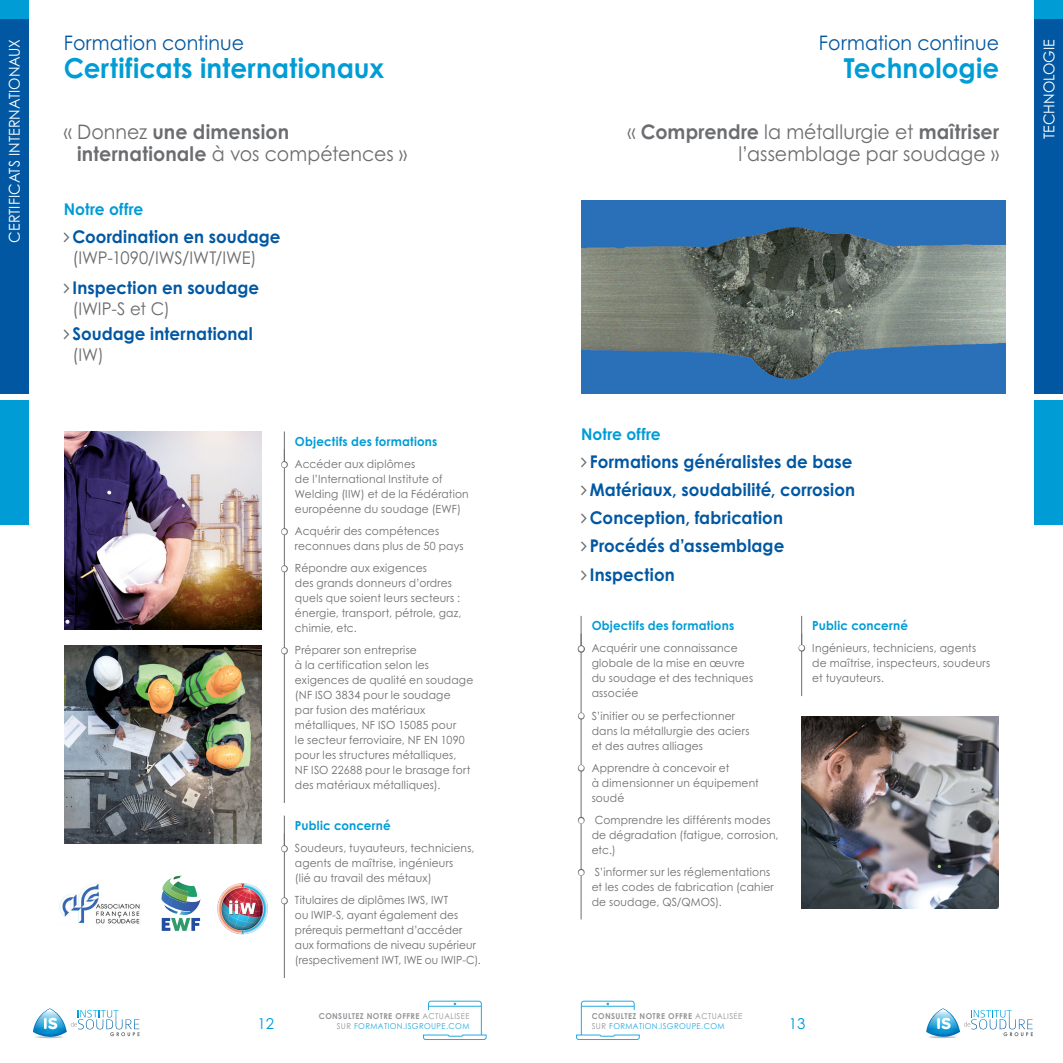
<style>
.page{position:relative;width:1063px;height:1063px;background:#fff}
.page>*{position:absolute;margin:0;border:0;box-sizing:border-box;transform-origin:0 0}
.t1{font:700 27.5px "Century Gothic Pro";letter-spacing:.005em;color:#009cd6;scale:.95 1}
.t2{font:20px/22.5px "Century Gothic Pro";letter-spacing:.005em;color:#6c6d70;text-align:right;scale:.95 1}
.t3{font:700 20px/22.5px "Century Gothic Pro";letter-spacing:.005em;color:#6c6d70;scale:.95 1}
.t4{font:20px "Century Gothic Pro";letter-spacing:.005em;color:#0157a2;scale:.95 1}
.t5{font:700 17.5px/28.1px "Century Gothic Pro";letter-spacing:.005em;color:#0157a2;scale:.95 1}
.t6{font:17.5px "Century Gothic Pro";letter-spacing:-.01em;color:#6c6d70;scale:.95 1}
.t7{font:700 16.25px "Century Gothic Pro";letter-spacing:.005em;color:#009cd6;scale:.95 1}
.t8{font:15px "Century Gothic Pro";letter-spacing:.005em;color:#fff;scale:.95 1}
.t9{font:15px "Century Gothic Pro";color:#009cd6}
.t10{font:700 12.5px "Century Gothic Pro";letter-spacing:.015em;color:#009cd6;scale:.95 1}
.t11{font:11.25px/15px "Century Gothic Pro";letter-spacing:.015em;color:#6c6d70;scale:.95 1}
.t12{font:11.25px/15px "Century Gothic Pro";letter-spacing:.015em;color:#6c6d70;scale:.94 1}
.t13{font:8.12px/9.8px "Century Gothic Pro";letter-spacing:.05em;color:#24aae1;scale:.95 1}
.t14{font:700 8.12px "Century Gothic Pro";letter-spacing:.05em;color:#939598;scale:.95 1}
.s1{font-weight:400}
.s2{font-weight:700}
.s3{font-weight:700;color:#939598}
.s4{color:#939598}
</style>
<div class="page">
<svg style="left:576px;top:1001px;width:64px;height:39px"></svg>
<svg style="left:423px;top:1001px;width:64px;height:39px"></svg>
<div style="left:591px;top:1012px;width:174px;height:18px;background:#fff"></div>
<div style="left:296px;top:1012px;width:174px;height:18px;background:#fff"></div>
<svg style="left:33px;top:1008px;width:107px;height:30px"></svg>
<svg style="left:926px;top:1008px;width:107px;height:30px"></svg>
<div style="left:1035px;top:0;width:28px;height:393px;background:#0157a2"></div>
<div style="left:0;top:0;width:28px;height:393px;background:#0157a2"></div>
<div style="left:0;top:400px;width:28px;height:124px;background:#009cd6"></div>
<div style="left:0;top:0;width:28px;height:19px;background:#009cd6"></div>
<img style="left:64px;top:431px;width:198px;height:198px">
<img style="left:64px;top:646px;width:198px;height:197px">
<img style="left:59px;top:883px;width:81px;height:41px">
<div style="left:1035px;top:0;width:28px;height:19px;background:#009cd6"></div>
<img style="left:217px;top:883px;width:51px;height:51px">
<svg style="left:161px;top:876px;width:40px;height:55px"></svg>
<div style="left:1035px;top:400px;width:28px;height:124px;background:#009cd6"></div>
<hr style="left:581px;top:616px;width:1px;height:32px;background:#6c6d70">
<hr style="left:581px;top:634px;width:1px;height:285px;background:#6c6d70">
<hr style="left:801px;top:616px;width:1px;height:32px;background:#6c6d70">
<hr style="left:801px;top:634px;width:1px;height:62px;background:#6c6d70">
<img style="left:801px;top:717px;width:198px;height:192px">
<img style="left:581px;top:201px;width:424px;height:192px">
<hr style="left:284px;top:431px;width:1px;height:32px;background:#6c6d70">
<hr style="left:284px;top:449px;width:1px;height:354px;background:#6c6d70">
<hr style="left:284px;top:816px;width:1px;height:32px;background:#6c6d70">
<hr style="left:284px;top:833px;width:1px;height:145px;background:#6c6d70">
<svg style="left:580px;top:713px;width:2px;height:6px"></svg>
<svg style="left:580px;top:765px;width:2px;height:6px"></svg>
<svg style="left:580px;top:646px;width:2px;height:6px"></svg>
<svg style="left:283px;top:648px;width:2px;height:6px"></svg>
<svg style="left:283px;top:898px;width:2px;height:6px"></svg>
<h3 class="t8" style="left:5px;top:243px;width:216px;rotate:-90deg">CERTIFICATS INTERNATIONAUX</h3>
<h2 class="t4" style="left:819px;top:31px;width:191px">Formation continue</h2>
<h2 class="t4" style="left:64px;top:31px;width:191px">Formation continue</h2>
<h1 class="t1" style="left:64px;top:51px;width:339px">Certificats internationaux</h1>
<h1 class="t1" style="left:844px;top:51px;width:165px">Technologie</h1>
<h2 class="t3" style="left:77px;top:120px;width:349px;text-indent:-13px"><span class="s1">« Donnez</span> une dimension internationale <span class="s1">à vos compétences »</span></h2>
<h2 class="t2" style="left:628px;top:120px;width:393px">« <span class="s2">Comprendre</span> la métallurgie et <span class="s2">maîtriser </span>l’assemblage par soudage »</h2>
<h3 class="t7" style="left:64px;top:199px;width:85px">Notre offre</h3>
<h3 class="t5" style="left:73px;top:222px;width:220px">Coordination en soudage</h3>
<h3 class="t6" style="left:73px;top:247px;width:195px">(IWP-1090/IWS/IWT/IWE)</h3>
<h3 class="t5" style="left:73px;top:274px;width:198px">Inspection en soudage</h3>
<h3 class="t6" style="left:73px;top:298px;width:104px">(IWIP-S et C)</h3>
<h3 class="t5" style="left:73px;top:319px;width:191px">Soudage international</h3>
<h3 class="t6" style="left:73px;top:344px;width:35px">(IW)</h3>
<p class="t10" style="left:295px;top:434px;width:151px">Objectifs des formations</p>
<p class="t11" style="left:295px;top:456px;width:184px">Accéder aux diplômes<br>de l’International Institute of<br>Welding (IIW) et de la Fédération européenne du soudage (EWF)</p>
<p class="t11" style="left:295px;top:524px;width:179px">Acquérir des compétences reconnues dans plus de 50 pays</p>
<p class="t11" style="left:295px;top:561px;width:177px">Répondre aux exigences<br>des grands donneurs d’ordres quels que soient leurs secteurs : énergie, transport, pétrole, gaz, chimie, etc.</p>
<p class="t11" style="left:295px;top:643px;width:189px">Préparer son entreprise<br>à la certification selon les exigences de qualité en soudage (NF ISO 3834 pour le soudage<br>par fusion des matériaux métalliques, NF ISO 15085 pour<br>le secteur ferroviaire, NF EN 1090 pour les structures métalliques,<br>NF ISO 22688 pour le brasage fort des matériaux métalliques).</p>
<p class="t10" style="left:295px;top:818px;width:102px">Public concerné</p>
<p class="t11" style="left:295px;top:841px;width:191px">Soudeurs, tuyauteurs, techniciens, agents de maîtrise, ingénieurs<br>(lié au travail des métaux)</p>
<p class="t12" style="left:295px;top:893px;width:199px">Titulaires de diplômes IWS, IWT<br>ou IWIP-S, ayant également des prérequis permettant d’accéder aux formations de niveau supérieur (respectivement IWT, IWE ou IWIP-C).</p>
<h3 class="t7" style="left:581px;top:424px;width:85px">Notre offre</h3>
<h3 class="t5" style="left:590px;top:448px;width:281px">Formations généralistes de base<br>Matériaux, soudabilité, corrosion<br>Conception, fabrication<br>Procédés d’assemblage<br>Inspection</h3>
<p class="t10" style="left:592px;top:618px;width:151px">Objectifs des formations</p>
<p class="t11" style="left:592px;top:641px;width:171px">Acquérir une connaissance globale de la mise en œuvre du soudage et des techniques associée</p>
<p class="t11" style="left:592px;top:708px;width:168px">S’initier ou se perfectionner dans la métallurgie des aciers et des autres alliages</p>
<p class="t11" style="left:592px;top:760px;width:177px">Apprendre à concevoir et<br>à dimensionner un équipement soudé</p>
<p class="t11" style="left:592px;top:812px;width:198px">Comprendre les différents modes de dégradation (fatigue, corrosion, etc.)</p>
<p class="t11" style="left:592px;top:864px;width:193px">S’informer sur les réglementations et les codes de fabrication (cahier de soudage, QS/QMOS).</p>
<p class="t10" style="left:812px;top:618px;width:102px">Public concerné</p>
<p class="t11" style="left:812px;top:641px;width:189px">Ingénieurs, techniciens, agents de maîtrise, inspecteurs, soudeurs et tuyauteurs.</p>
<p class="t14" style="left:319px;top:1011px;width:160px">CONSULTEZ NOTRE OFFRE <span class="s1">ACTUALISÉE</span></p>
<p class="t13" style="left:592px;top:1011px;width:160px"><span class="s3">CONSULTEZ NOTRE OFFRE</span> <span class="s4">ACTUALISÉE<br>SUR</span> FORMATION.ISGROUPE.COM</p>
<h3 class="t9" style="left:257px;top:1014px;width:18px">12</h3>
<p class="t13" style="left:337px;top:1021px;width:141px"><span class="s4">SUR</span> FORMATION.ISGROUPE.COM</p>
<h3 class="t9" style="left:789px;top:1014px;width:18px">13</h3>
<h3 class="t8" style="left:1040px;top:139px;width:107px;rotate:-90deg">TECHNOLOGIE</h3>
</div>
